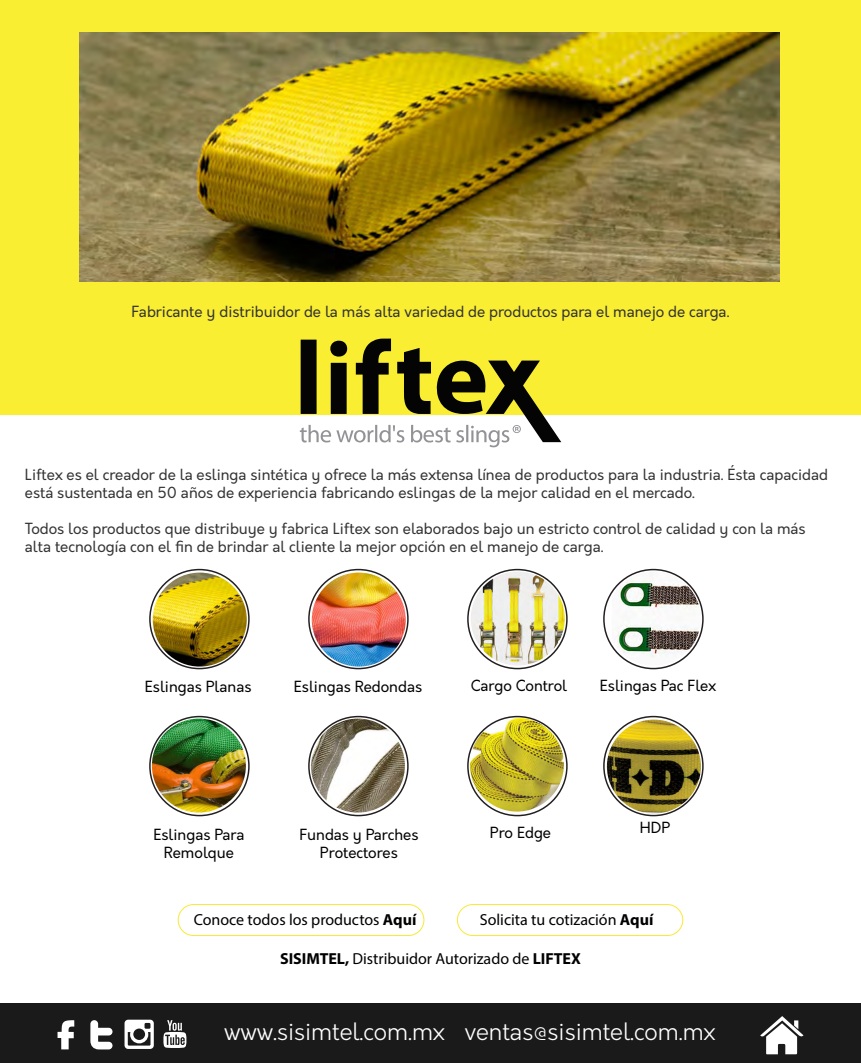
<style>
.page{position:relative;width:861px;height:1063px;background:#fff}
.page>*{position:absolute;margin:0;border:0;box-sizing:border-box;transform-origin:0 0}
.t1{font:300 23.4px "Orkney";color:#fff}
.t2{font:16px "Myriad Pro";color:#000}
.t3{font:15px/18px "Orkney";color:#333}
.t4{font:15px/18px "Orkney";color:#000;text-align:center}
.s1{font-weight:700}
</style>
<div class="page">
<div style="left:178px;top:904px;width:246px;height:32px;border:1px solid #fbe836;border-radius:16px"></div>
<div style="left:457px;top:904px;width:226px;height:32px;border:1px solid #fbe836;border-radius:16px"></div>
<div style="left:0;top:1003px;width:861px;height:60px;background:#1a1a1a"></div>
<svg style="left:760px;top:1016px;width:43px;height:38px"></svg>
<svg style="left:58px;top:1020px;width:16px;height:29px"></svg>
<svg style="left:90px;top:1020px;width:23px;height:29px"></svg>
<svg style="left:163px;top:1020px;width:23px;height:28px"></svg>
<svg style="left:125px;top:1020px;width:29px;height:29px"></svg>
<div style="left:0;top:0;width:861px;height:415px;background:#f9ee32"></div>
<img style="left:80px;top:33px;width:700px;height:249px">
<svg style="left:300px;top:339px;width:261px;height:108px"></svg>
<img style="left:152px;top:719px;width:94px;height:94px;border-radius:47px">
<img style="left:153px;top:573px;width:94px;height:94px;border-radius:47px">
<img style="left:471px;top:572px;width:94px;height:94px;border-radius:47px">
<img style="left:312px;top:573px;width:94px;height:94px;border-radius:47px">
<img style="left:612px;top:572px;width:89px;height:94px">
<img style="left:311px;top:719px;width:94px;height:94px;border-radius:47px">
<img style="left:470px;top:718px;width:94px;height:94px;border-radius:47px">
<img style="left:607px;top:720px;width:94px;height:94px;border-radius:47px">
<div style="left:149px;top:569px;width:101px;height:100px;border:2px solid #fff;border-radius:50%"></div>
<div style="left:308px;top:569px;width:101px;height:100px;border:2px solid #fff;border-radius:50%"></div>
<div style="left:467px;top:569px;width:101px;height:100px;border:2px solid #fff;border-radius:50%"></div>
<div style="left:603px;top:569px;width:101px;height:100px;border:2px solid #fff;border-radius:50%"></div>
<div style="left:149px;top:716px;width:101px;height:100px;border:2px solid #fff;border-radius:50%"></div>
<div style="left:308px;top:716px;width:101px;height:100px;border:2px solid #fff;border-radius:50%"></div>
<div style="left:467px;top:716px;width:101px;height:100px;border:2px solid #fff;border-radius:50%"></div>
<div style="left:603px;top:716px;width:101px;height:100px;border:2px solid #fff;border-radius:50%"></div>
<p class="t3" style="left:132px;top:303px;width:599px">Fabricante y distribuidor de la más alta variedad de productos para el manejo de carga.</p>
<p class="t3" style="left:25px;top:466px;width:805px">Liftex es el creador de la eslinga sintética y ofrece la más extensa línea de productos para la industria. Ésta capacidad está sustentada en 50 años de experiencia fabricando eslingas de la mejor calidad en el mercado.</p>
<p class="t3" style="left:25px;top:520px;width:782px">Todos los productos que distribuye y fabrica Liftex son elaborados bajo un estricto control de calidad y con la más alta tecnología con el fin de brindar al cliente la mejor opción en el manejo de carga.</p>
<p class="t4" style="left:145px;top:678px;width:108px">Eslingas Planas</p>
<p class="t4" style="left:294px;top:678px;width:130px">Eslingas Redondas</p>
<p class="t4" style="left:471px;top:677px;width:98px">Cargo Control</p>
<p class="t4" style="left:600px;top:677px;width:118px">Eslingas Pac Flex</p>
<p class="t4" style="left:153px;top:826px;width:93px">Eslingas Para<br>Remolque</p>
<p class="t4" style="left:299px;top:826px;width:121px">Fundas y Parches<br>Protectores</p>
<p class="t4" style="left:490px;top:824px;width:63px">Pro Edge</p>
<p class="t4" style="left:640px;top:819px;width:32px">HDP</p>
<p class="t2" style="left:194px;top:910px;width:224px">Conoce todos los productos <span class="s1">Aquí</span></p>
<p class="t2" style="left:480px;top:910px;width:175px">Solicita tu cotización <span class="s1">Aquí</span></p>
<p class="t2" style="left:280px;top:949px;width:302px"><span class="s1">SISIMTEL,</span> Distribuidor Autorizado de <span class="s1">LIFTEX</span></p>
<h1 class="t1" style="left:224px;top:1017px;width:493px">www.sisimtel.com.mx ventas@sisimtel.com.mx</h1>
</div>
